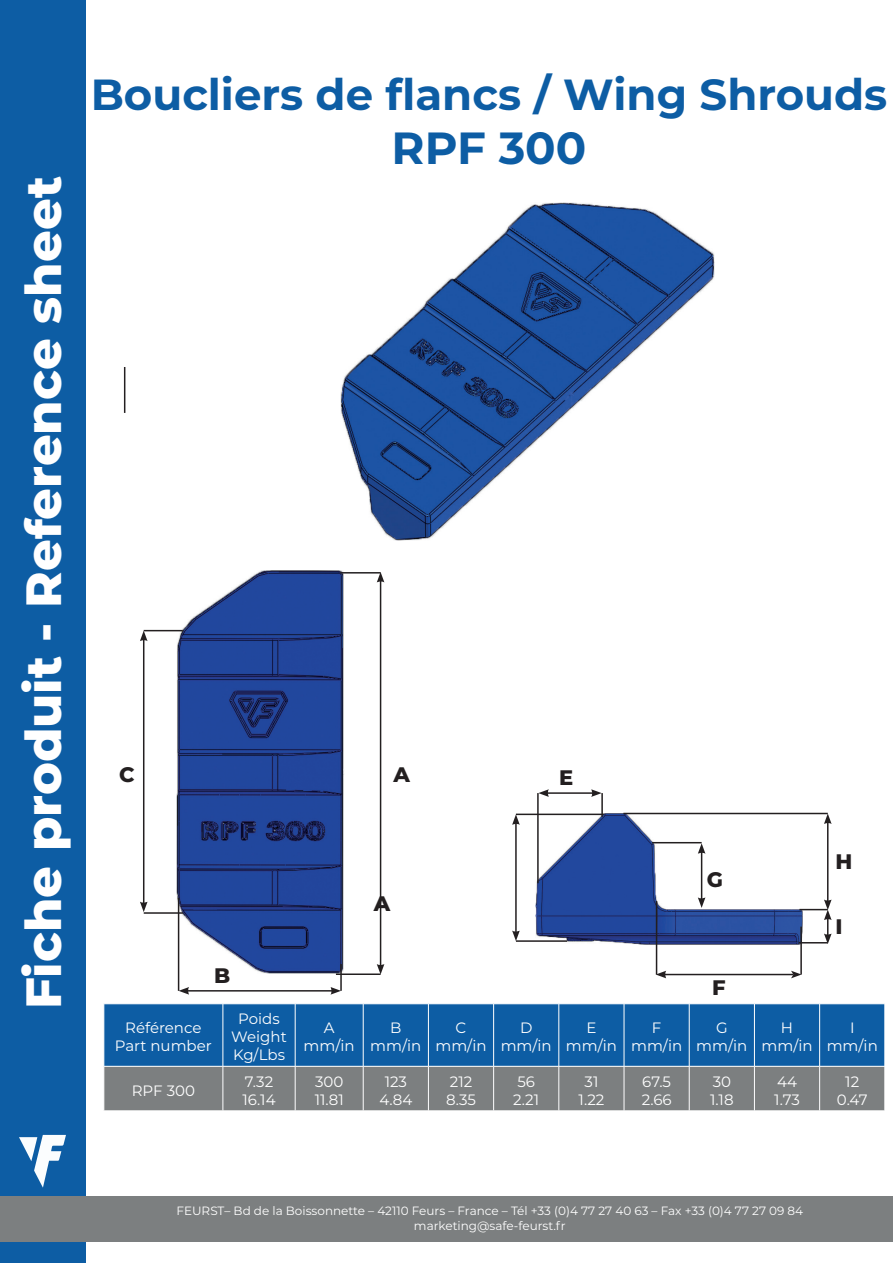
<style>
.page{position:relative;width:893px;height:1263px;background:#fff}
.page>*{position:absolute;margin:0;border:0;box-sizing:border-box;transform-origin:0 0}
.t1{font:800 49.5px "Montserrat";color:#fff}
.t2{font:700 45px "Montserrat";color:#0d5da4}
.t3{font:700 43.5px "Montserrat";color:#0d5da4}
.t4{font:800 21px "Montserrat";color:#231f20}
.t5{font:15px/18px "Montserrat";color:#fff;text-align:center}
.t6{font:12px/14.4px "Montserrat";color:#fff;text-align:center}
</style>
<div class="page">
<div style="left:0;top:0;width:85px;height:1263px;background:#0d5da4"></div>
<div style="left:0;top:1196px;width:893px;height:46px;background:#7c7f80"></div>
<svg style="left:19px;top:1135px;width:47px;height:52px"></svg>
<div style="left:105px;top:1004px;width:780px;height:62px;background:#0d5da4"></div>
<div style="left:105px;top:1067px;width:780px;height:43px;background:#7c7f80"></div>
<hr style="left:223px;top:1004px;width:1px;height:62px;background:#fff">
<hr style="left:295px;top:1004px;width:1px;height:62px;background:#fff">
<hr style="left:363px;top:1004px;width:1px;height:62px;background:#fff">
<hr style="left:428px;top:1004px;width:1px;height:62px;background:#fff">
<hr style="left:493px;top:1004px;width:1px;height:62px;background:#fff">
<hr style="left:559px;top:1004px;width:1px;height:62px;background:#fff">
<hr style="left:624px;top:1004px;width:1px;height:62px;background:#fff">
<hr style="left:689px;top:1004px;width:1px;height:62px;background:#fff">
<hr style="left:754px;top:1004px;width:1px;height:62px;background:#fff">
<hr style="left:819px;top:1004px;width:1px;height:62px;background:#fff">
<hr style="left:223px;top:1066px;width:1px;height:45px;background:#fff">
<hr style="left:295px;top:1066px;width:1px;height:45px;background:#fff">
<hr style="left:363px;top:1066px;width:1px;height:45px;background:#fff">
<hr style="left:428px;top:1066px;width:1px;height:45px;background:#fff">
<hr style="left:493px;top:1066px;width:1px;height:45px;background:#fff">
<hr style="left:559px;top:1066px;width:1px;height:45px;background:#fff">
<hr style="left:624px;top:1066px;width:1px;height:45px;background:#fff">
<hr style="left:689px;top:1066px;width:1px;height:45px;background:#fff">
<hr style="left:754px;top:1066px;width:1px;height:45px;background:#fff">
<hr style="left:819px;top:1066px;width:1px;height:45px;background:#fff">
<hr style="left:124px;top:367px;width:1px;height:46px;background:#231f20">
<img style="left:341px;top:202px;width:373px;height:338px">
<img style="left:176px;top:571px;width:168px;height:403px">
<img style="left:536px;top:813px;width:267px;height:131px">
<hr style="left:340px;top:572px;width:41px;height:1px;background:#231f20">
<hr style="left:336px;top:973px;width:45px;height:2px;background:#231f20">
<hr style="left:340px;top:964px;width:2px;height:27px;background:#231f20">
<hr style="left:178px;top:898px;width:1px;height:93px;background:#231f20">
<hr style="left:144px;top:630px;width:39px;height:1px;background:#231f20">
<hr style="left:144px;top:912px;width:39px;height:2px;background:#231f20">
<hr style="left:652px;top:842px;width:50px;height:1px;background:#231f20">
<hr style="left:623px;top:813px;width:205px;height:1px;background:#231f20">
<hr style="left:516px;top:814px;width:88px;height:1px;background:#231f20">
<hr style="left:516px;top:940px;width:51px;height:2px;background:#231f20">
<hr style="left:537px;top:793px;width:2px;height:90px;background:#231f20">
<hr style="left:601px;top:793px;width:2px;height:24px;background:#231f20">
<hr style="left:656px;top:901px;width:1px;height:73px;background:#231f20">
<hr style="left:800px;top:927px;width:2px;height:47px;background:#231f20">
<hr style="left:546px;top:792px;width:47px;height:2px;background:#231f20">
<svg style="left:538px;top:789px;width:11px;height:8px"></svg>
<svg style="left:591px;top:789px;width:11px;height:8px"></svg>
<hr style="left:701px;top:851px;width:1px;height:49px;background:#231f20">
<svg style="left:698px;top:843px;width:7px;height:11px"></svg>
<svg style="left:698px;top:897px;width:7px;height:11px"></svg>
<hr style="left:664px;top:974px;width:129px;height:1px;background:#231f20">
<svg style="left:656px;top:971px;width:10px;height:7px"></svg>
<svg style="left:791px;top:971px;width:10px;height:7px"></svg>
<hr style="left:827px;top:822px;width:1px;height:80px;background:#231f20">
<svg style="left:824px;top:813px;width:8px;height:11px"></svg>
<svg style="left:799px;top:899px;width:33px;height:45px"></svg>
<hr style="left:515px;top:822px;width:2px;height:111px;background:#231f20">
<svg style="left:512px;top:814px;width:8px;height:11px"></svg>
<svg style="left:512px;top:930px;width:8px;height:11px"></svg>
<hr style="left:187px;top:990px;width:146px;height:1px;background:#231f20">
<svg style="left:179px;top:987px;width:10px;height:8px"></svg>
<svg style="left:330px;top:987px;width:11px;height:8px"></svg>
<hr style="left:143px;top:639px;width:1px;height:265px;background:#231f20">
<svg style="left:140px;top:631px;width:8px;height:10px"></svg>
<svg style="left:140px;top:902px;width:8px;height:10px"></svg>
<hr style="left:380px;top:580px;width:1px;height:386px;background:#231f20">
<svg style="left:377px;top:964px;width:7px;height:10px"></svg>
<svg style="left:377px;top:572px;width:7px;height:10px"></svg>
<h1 class="t1" style="left:7px;top:1009px;width:834px;rotate:-90deg">Fiche produit - Reference sheet</h1>
<h3 class="t3" style="left:91px;top:63px;width:798px">Boucliers de flancs / Wing Shrouds</h3>
<h2 class="t2" style="left:392px;top:116px;width:196px">RPF 300</h2>
<h3 class="t4" style="left:119px;top:759px;width:17px">C</h3>
<h3 class="t4" style="left:393px;top:759px;width:18px">A</h3>
<h3 class="t4" style="left:214px;top:960px;width:18px">B</h3>
<h3 class="t4" style="left:374px;top:888px;width:18px">A</h3>
<h3 class="t4" style="left:559px;top:762px;width:16px">E</h3>
<h3 class="t4" style="left:707px;top:864px;width:18px">G</h3>
<h3 class="t4" style="left:712px;top:972px;width:15px">F</h3>
<h3 class="t4" style="left:836px;top:846px;width:18px">H</h3>
<h3 class="t4" style="left:836px;top:911px;width:9px">I</h3>
<p class="t5" style="left:115px;top:1018px;width:99px">Référence<br>Part number</p>
<p class="t5" style="left:231px;top:1009px;width:57px">Poids<br>Weight<br>Kg/Lbs</p>
<p class="t5" style="left:304px;top:1018px;width:53px">A mm/in</p>
<p class="t5" style="left:370px;top:1018px;width:53px">B mm/in</p>
<p class="t5" style="left:435px;top:1018px;width:53px">C mm/in</p>
<p class="t5" style="left:501px;top:1018px;width:53px">D mm/in</p>
<p class="t5" style="left:566px;top:1018px;width:53px">E mm/in</p>
<p class="t5" style="left:631px;top:1018px;width:53px">F mm/in</p>
<p class="t5" style="left:696px;top:1018px;width:53px">G mm/in</p>
<p class="t5" style="left:761px;top:1018px;width:53px">H mm/in</p>
<p class="t5" style="left:827px;top:1018px;width:53px">I mm/in</p>
<p class="t5" style="left:132px;top:1081px;width:65px">RPF 300</p>
<p class="t5" style="left:243px;top:1072px;width:35px;text-align:left">7.32<br>16.14</p>
<p class="t5" style="left:315px;top:1072px;width:31px;text-align:left">300<br>11.81</p>
<p class="t5" style="left:379px;top:1072px;width:35px">123<br>4.84</p>
<p class="t5" style="left:446px;top:1072px;width:31px;text-align:left">212<br>8.35</p>
<p class="t5" style="left:513px;top:1072px;width:27px;text-align:left">56<br>2.21</p>
<p class="t5" style="left:579px;top:1072px;width:27px">31<br>1.22</p>
<p class="t5" style="left:642px;top:1072px;width:31px;text-align:left">67.5<br>2.66</p>
<p class="t5" style="left:710px;top:1072px;width:25px;text-align:left">30<br>1.18</p>
<p class="t5" style="left:774px;top:1072px;width:27px;text-align:left">44<br>1.73</p>
<p class="t5" style="left:837px;top:1072px;width:32px">12<br>0.47</p>
<p class="t6" style="left:177px;top:1203px;width:628px">FEURST– Bd de la Boissonnette – 42110 Feurs – France – Tél +33 (0)4 77 27 40 63 – Fax +33 (0)4 77 27 09 84 marketing@safe-feurst.fr</p>
</div>
